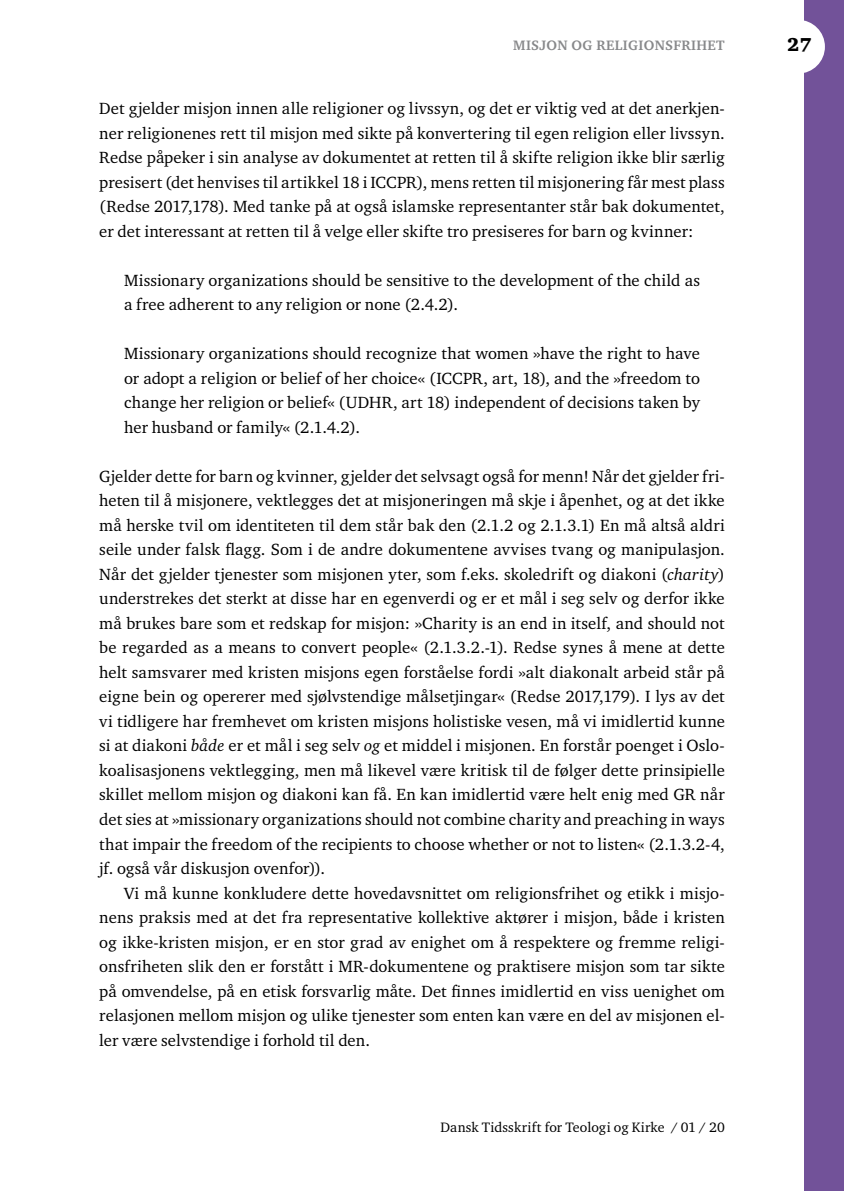
<style>
.page{position:relative;width:844px;height:1191px;background:#fff}
.page>*{position:absolute;margin:0;border:0;box-sizing:border-box;transform-origin:0 0}
.t1{font:900 19.25px "Charter ITC Std";color:#000}
.t2{font:16.62px/24.5px "Charter ITC Std";letter-spacing:.005em;color:#000;text-align:justify}
.t3{font:14px "Charter ITC Std";letter-spacing:.01em;color:#000}
.t4{font:700 14px "Charter ITC Std";letter-spacing:.025em;color:#87888a}
.s1{font-style:italic}
</style>
<div class="page">
<div style="left:804px;top:0;width:39px;height:1191px;background:#725299"></div>
<div style="left:771px;top:20px;width:53px;height:54px;background:#fff;border-radius:50%"></div>
<p class="t4" style="left:513px;top:37px;width:213px">MISJON OG RELIGIONSFRIHET</p>
<p class="t2" style="left:99px;top:96px;width:627px">Det gjelder misjon innen alle religioner og livssyn, og det er viktig ved at det anerkjen&shy;ner religionenes rett til misjon med sikte på konvertering til egen religion eller livssyn.<br>Redse påpeker i sin analyse av dokumentet at retten til å skifte religion ikke blir særlig presisert (det henvises til artikkel 18 i ICCPR), mens retten til misjonering får mest plass (Redse 2017,178). Med tanke på at også islamske representanter står bak dokumentet, er det interessant at retten til å velge eller skifte tro presiseres for barn og kvinner:</p>
<p class="t2" style="left:124px;top:267px;width:577px">Missionary organizations should be sensitive to the development of the child as a free adherent to any religion or none (2.4.2).</p>
<p class="t2" style="left:124px;top:341px;width:577px">Missionary organizations should recognize that women »have the right to have or adopt a religion or belief of her choice« (ICCPR, art, 18), and the »freedom to change her religion or belief« (UDHR, art 18) independent of decisions taken by her husband or family« (2.1.4.2).</p>
<p class="t2" style="left:99px;top:463px;width:627px">Gjelder dette for barn og kvinner, gjelder det selvsagt også for menn! Når det gjelder fri&shy;heten til å misjonere, vektlegges det at misjoneringen må skje i åpenhet, og at det ikke må herske tvil om identiteten til dem står bak den (2.1.2 og 2.1.3.1) En må altså aldri seile under falsk flagg. Som i de andre dokumentene avvises tvang og manipulasjon.<br>Når det gjelder tjenester som misjonen yter, som f.eks. skoledrift og diakoni (<span class="s1">charity</span>) understrekes det sterkt at disse har en egenverdi og er et mål i seg selv og derfor ikke må brukes bare som et redskap for misjon: »Charity is an end in itself, and should not be regarded as a means to convert people« (2.1.3.2.-1). Redse synes å mene at dette helt samsvarer med kristen misjons egen forståelse fordi »alt diakonalt arbeid står på eigne bein og opererer med sjølvstendige målsetjingar« (Redse 2017,179). I lys av det vi tidligere har fremhevet om kristen misjons holistiske vesen, må vi imidlertid kunne si at diakoni <span class="s1">både</span> er et mål i seg selv <span class="s1">og</span> et middel i misjonen. En forstår poenget i Oslo&shy;koalisasjonens vektlegging, men må likevel være kritisk til de følger dette prinsipielle skillet mellom misjon og diakoni kan få. En kan imidlertid være helt enig med GR når det sies at »missionary organizations should not combine charity and preaching in ways that impair the freedom of the recipients to choose whether or not to listen« (2.1.3.2-4, jf. også vår diskusjon ovenfor)).</p>
<p class="t2" style="left:99px;top:880px;width:627px;text-indent:25px">Vi må kunne konkludere dette hovedavsnittet om religionsfrihet og etikk i misjo&shy;nens praksis med at det fra representative kollektive aktører i misjon, både i kristen og ikke-kristen misjon, er en stor grad av enighet om å respektere og fremme religi&shy;onsfriheten slik den er forstått i MR-dokumentene og praktisere misjon som tar sikte på omvendelse, på en etisk forsvarlig måte. Det finnes imidlertid en viss uenighet om relasjonen mellom misjon og ulike tjenester som enten kan være en del av misjonen el&shy;ler være selvstendige i forhold til den.</p>
<p class="t3" style="left:440px;top:1118px;width:286px">Dansk Tidsskrift for Teologi og Kirke / 01 / 20</p>
<p class="t1" style="left:787px;top:33px;width:26px">27</p>
</div>
